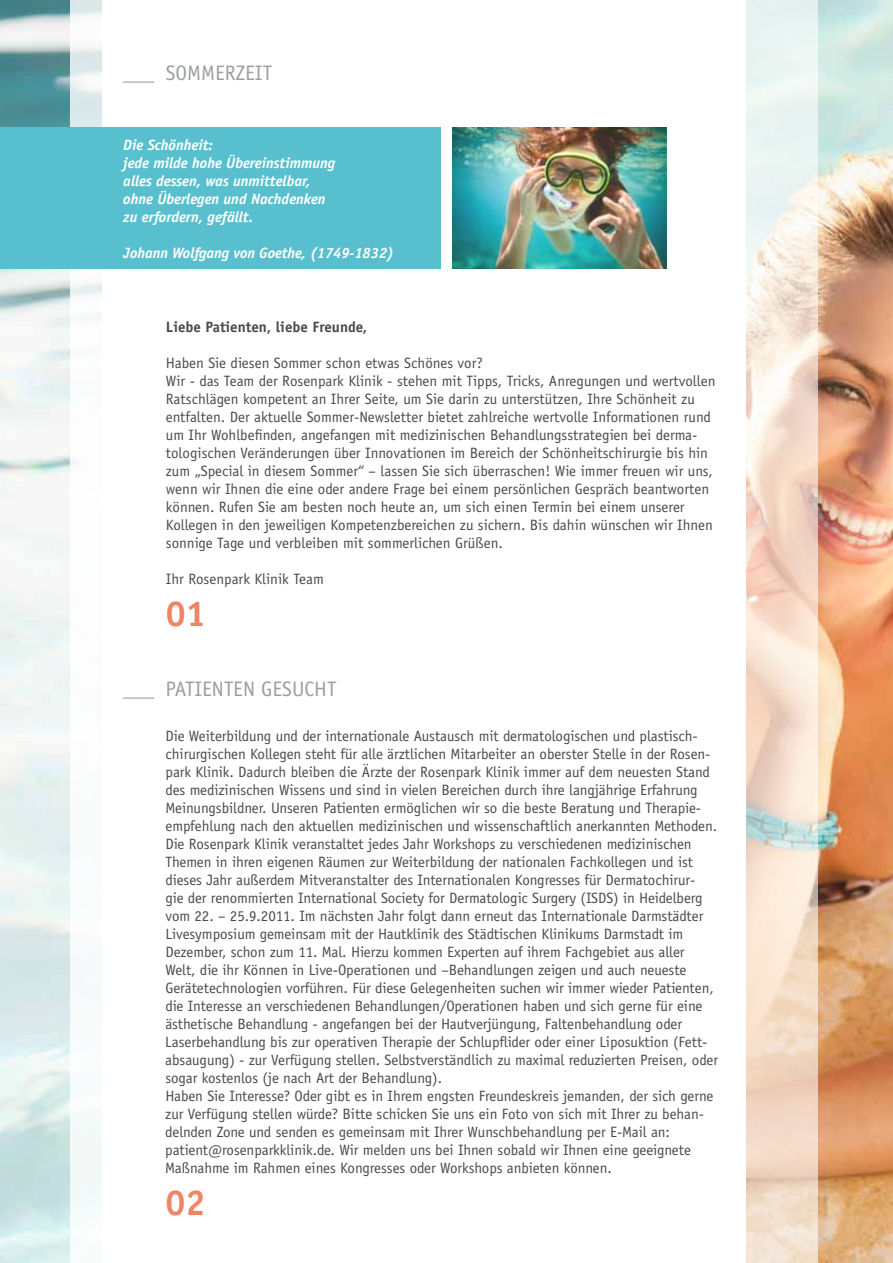
<style>
.page{position:relative;width:893px;height:1263px;background:#fff}
.page>*{position:absolute;margin:0;border:0;box-sizing:border-box;transform-origin:0 0}
.t1{font:700 36px "Officina Sans";color:#ef8567}
.t2{font:21px "Officina Sans";color:#9c9e9f}
.t3{font:15px/18px "Officina Sans";letter-spacing:-.005em;color:#4b4b4d}
.t4{font:italic 700 15px/18px "Officina Sans";letter-spacing:-.005em;color:#fff}
.t5{font:700 15px "Officina Sans";color:#4b4b4d}
</style>
<div class="page">
<img style="left:0;top:0;width:70px;height:1263px">
<img style="left:817px;top:0;width:76px;height:1263px">
<svg style="left:746px;top:0;width:71px;height:1263px;background:#f1e2d4"></svg>
<div style="left:0;top:128px;width:440px;height:141px;background:#58bfcf"></div>
<img style="left:453px;top:128px;width:213px;height:141px">
<h2 class="t2" style="left:123px;top:60px;width:148px">___ Sommerzeit</h2>
<p class="t4" style="left:123px;top:136px;width:213px">Die Schönheit:<br>jede milde hohe Übereinstimmung alles dessen, was unmittelbar, ohne Überlegen und Nachdenken zu erfordern, gefällt.</p>
<p class="t4" style="left:123px;top:244px;width:272px">Johann Wolfgang von Goethe, (1749-1832)</p>
<p class="t5" style="left:166px;top:317px;width:203px">Liebe Patienten, liebe Freunde,</p>
<p class="t3" style="left:166px;top:353px;width:551px">Haben Sie diesen Sommer schon etwas Schönes vor?<br>Wir - das Team der Rosenpark Klinik - stehen mit Tipps, Tricks, Anregungen und wertvollen Ratschlägen kompetent an I hrer Seite, um Sie darin zu unterstützen, I hre Schönheit zu entfalten. Der aktuelle Sommer-Newsletter bietet zahlreiche wertvolle Informationen rund um Ihr Wohlbefinden, angefangen mit medizinischen Behandlungsstrategien bei derma&shy;tologischen Veränderungen über Innovationen im Bereich der Schönheitschirurgie bis hin zum „Special in diesem Sommer“ – lassen Sie sich überraschen! Wie immer freuen wir uns, wenn wir Ihnen die eine oder andere Frage bei einem persönlichen Gespräch beantworten können. Rufen Sie am besten noch heute an, um sich einen Termin bei einem unserer Kollegen in den jeweiligen Kompetenzbereichen zu sichern. Bis dahin wünschen wir Ihnen sonnige Tage und verbleiben mit sommerlichen Grüßen.</p>
<p class="t3" style="left:166px;top:569px;width:160px">Ihr Rosenpark Klinik Team</p>
<h1 class="t1" style="left:166px;top:591px;width:42px">01</h1>
<h2 class="t2" style="left:123px;top:676px;width:213px">___ Patienten gesucht</h2>
<p class="t3" style="left:165px;top:727px;width:553px">Die Weiterbildung und der internationale Austausch mit dermatologischen und plastisch&shy;chirurgischen Kollegen steht für alle ärztlichen Mitarbeiter an oberster Stelle in der Rosen&shy;park Klinik. Dadurch bleiben die Ärzte der Rosenpark Klinik immer auf dem neuesten Stand des medizinischen Wissens und sind in vielen Bereichen durch ihre langjährige Erfahrung Meinungsbildner. U nseren Patienten ermöglichen wir so die beste Beratung und Therapie&shy;empfehlung nach den aktuellen medizinischen und wissenschaftlich anerkannten Methoden.<br>Die Rosenpark Klinik veranstaltet jedes Jahr Workshops zu verschiedenen medizinischen Themen in ihren eigenen Räumen zur Weiterbildung der nationalen Fachkollegen und ist dieses Jahr außerdem Mitveranstalter des Internationalen Kongresses für Dermatochirur&shy;gie der renommierten International Society for Dermatologic Surgery (ISDS</p>
<p class="t3" style="left:165px;top:889px;width:554px;text-indent:448px">) in Heidelberg vom 22. – 25.9.2011. Im nächsten Jahr folgt dann erneut das Internationale Darmstädter Livesymposium gemeinsam mit der Hautklinik des Städtischen Klinikums Darmstadt im Dezember, schon zum 11. Mal. Hierzu kommen Experten auf ihrem Fachgebiet aus aller Welt, die ihr Können in Live-Operationen und –Behandlungen zeigen und auch neueste Gerätetechnologien vorführen. Für diese Gelegenheiten suchen wir immer wieder Patienten, die Interesse an verschiedenen Behandlungen/Operationen haben und sich gerne für eine ästhetische Behandlung - angefangen bei der Hautverjüngung, Faltenbehandlung oder Laserbehandlung bis zur operativen Therapie der Schlupflider oder einer Liposuktion (Fett&shy;absaugung) - zur Verfügung stellen. Selbstverständlich zu maximal reduzierten Preisen, oder sogar kostenlos (je nach Art der Behandlung).<br>Haben Sie Interesse? Oder gibt es in Ihrem engsten Freundeskreis jemanden, der sich gerne zur Verfügung stellen würde? Bitte schicken Sie uns ein Foto von sich mit Ihrer zu behan&shy;delnden Zone und senden es gemeinsam mit Ihrer Wunschbehandlung per E-Mail an: patient@rosenparkklinik.de. Wir melden uns bei Ihnen sobald wir Ihnen eine geeignete Maßnahme im Rahmen eines Kongresses oder Workshops anbieten können.</p>
<h1 class="t1" style="left:166px;top:1180px;width:42px">02</h1>
</div>
